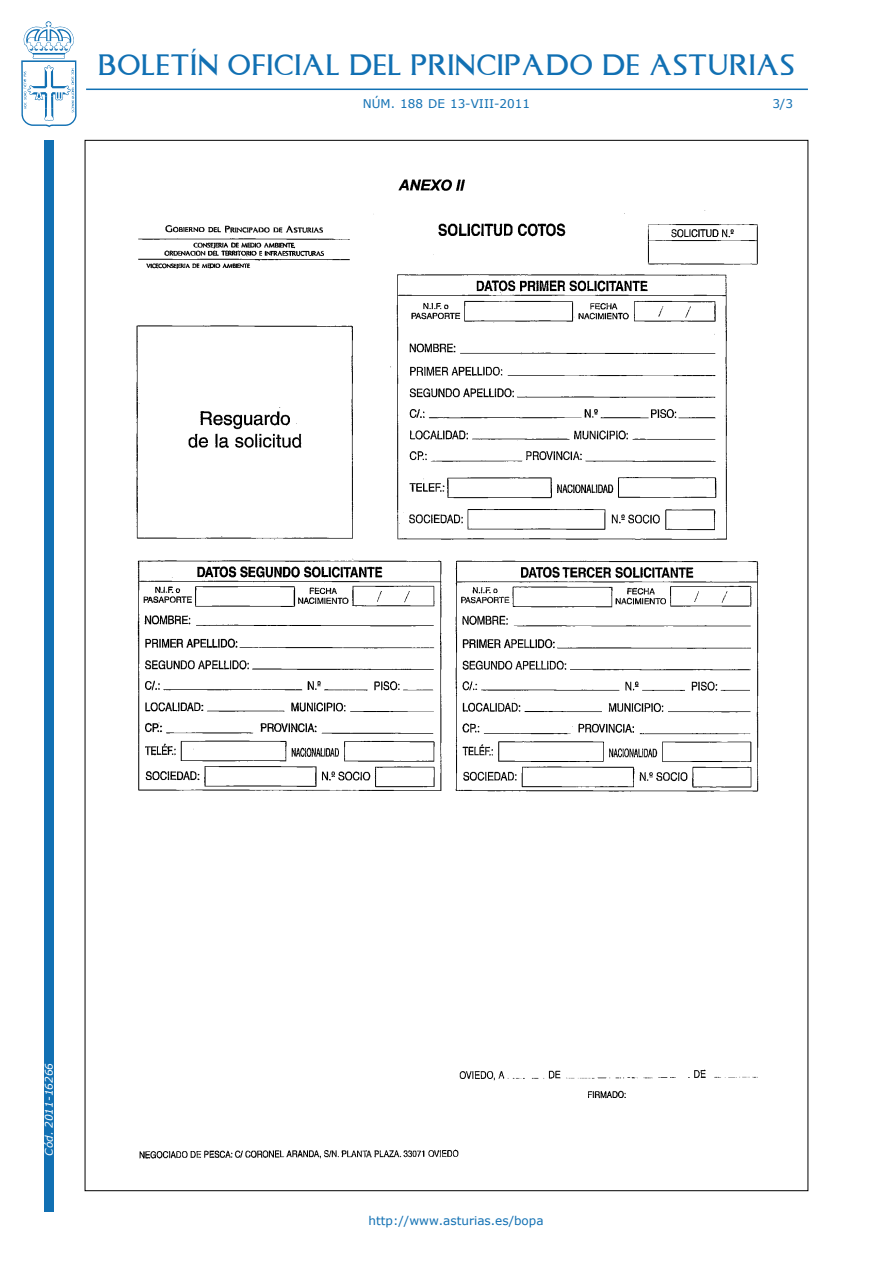
<style>
.page{position:relative;width:893px;height:1263px;background:#fff}
.page>*{position:absolute;margin:0;border:0;box-sizing:border-box;transform-origin:0 0}
.t1{font:24px "Asturica";letter-spacing:.05em;color:#1170b3}
.t2{font:12px "Verdana";color:#1170b3}
.t3{font:italic 10.5px "Verdana";color:#fff}
</style>
<div class="page">
<div style="left:44px;top:140px;width:10px;height:1072px;background:#1170b3"></div>
<svg style="left:21px;top:21px;width:56px;height:106px"></svg>
<hr style="left:86px;top:89px;width:722px;height:1px;background:#1170b3">
<img style="left:136px;top:179px;width:623px;height:980px">
<h1 class="t1" style="left:98px;top:49px;width:697px">BOLETÍN OFICIAL DEL PRINCIPADO DE ASTURIAS</h1>
<p class="t2" style="left:363px;top:96px;width:169px">núm. 188 de 13-VIII-2011</p>
<p class="t2" style="left:772px;top:96px;width:22px">3/3</p>
<p class="t3" style="left:42px;top:1156px;width:94px;rotate:-90deg">Cód. 2011-16266</p>
<p class="t2" style="left:369px;top:1213px;width:177px">http://www.asturias.es/bopa</p>
</div>
